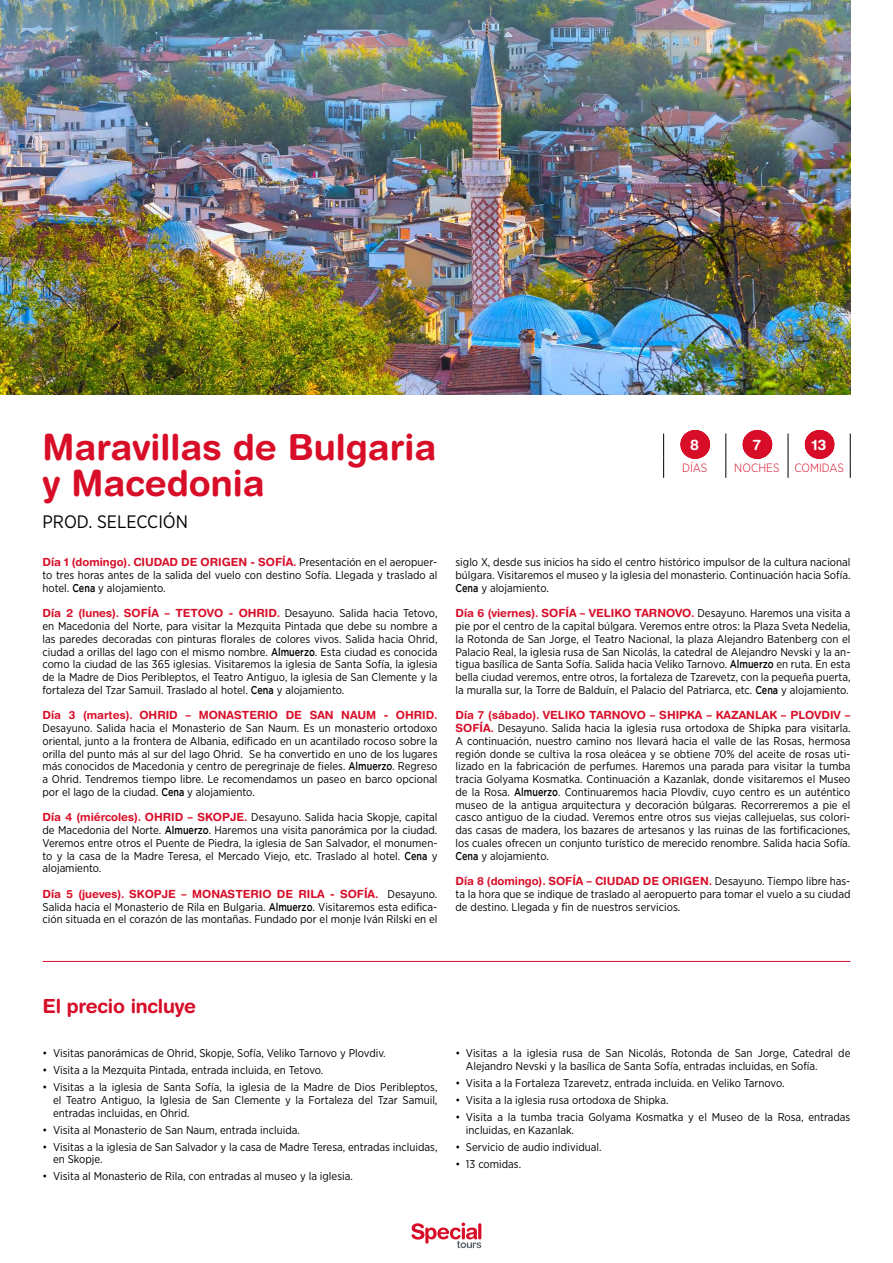
<style>
.page{position:relative;width:893px;height:1263px;background:#fff}
.page>*{position:absolute;margin:0;border:0;box-sizing:border-box;transform-origin:0 0}
.t1{font:700 36px/36px "Helvetica Rounded LT Std";color:#d80e28}
.t2{font:700 19.5px "Helvetica Rounded LT Std";letter-spacing:-.01em;color:#d80e28}
.t3{font:18px "Gotham Narrow";color:#000}
.t4{font:700 14.55px "Helvetica Rounded LT Std";color:#fff}
.t5{font:300 12px "Gotham Narrow";color:#d80e28}
.t6{font:11.25px/12.8px "Gotham Narrow";color:#000;text-align:justify}
.t7{font:700 11.25px "Helvetica Rounded LT Std";color:#d80e28}
.s1{font-family:"Gotham Narrow";font-weight:400;color:#000}
.s2{font-family:"Gotham";font-weight:500}
.s3{font-family:"Helvetica Rounded LT Std";font-weight:700;color:#d80e28}
</style>
<div class="page">
<svg style="left:663px;top:434px;width:1px;height:44px"></svg>
<svg style="left:726px;top:434px;width:1px;height:44px"></svg>
<svg style="left:788px;top:434px;width:1px;height:44px"></svg>
<svg style="left:850px;top:434px;width:1px;height:44px"></svg>
<svg style="left:694px;top:430px;width:2px;height:29px"></svg>
<svg style="left:757px;top:430px;width:1px;height:29px"></svg>
<svg style="left:819px;top:430px;width:1px;height:29px"></svg>
<hr style="left:43px;top:961px;width:807px;height:1px;background:#d80e28">
<svg style="left:412px;top:1222px;width:69px;height:26px"></svg>
<img style="left:0;top:0;width:850px;height:394px">
<h1 class="t1" style="left:43px;top:428px;width:396px">Maravillas de Bulgaria y Macedonia</h1>
<h3 class="t3" style="left:43px;top:511px;width:147px">PROD. SELECCIÓN</h3>
<p class="t7" style="left:43px;top:555px;width:396px">Día 1 (domingo). CIUDAD DE ORIGEN - SOFÍA. <span class="s1">Presentación en el aeropuer-</span></p>
<p class="t6" style="left:43px;top:568px;width:396px">to tres horas antes de la salida del vuelo con destino Sofía. Llegada y traslado al hotel. <span class="s2">Cena</span> y alojamiento.</p>
<p class="t7" style="left:43px;top:606px;width:396px">Día 2 (lunes). SOFÍA – TETOVO - OHRID. <span class="s1">Desayuno. Salida hacia Tetovo,</span></p>
<p class="t6" style="left:43px;top:619px;width:396px">en Macedonia del Norte, para visitar la Mezquita Pintada que debe su nombre a las paredes decoradas con pinturas florales de colores vivos. Salida hacia Ohrid, ciudad a orillas del lago con el mismo nombre. <span class="s2">Almuerzo</span>. Esta ciudad es conocida como la ciudad de las 365 iglesias. Visitaremos la iglesia de Santa Sofía, la iglesia de la Madre de Dios Peribleptos, el Teatro Antiguo, la iglesia de San Clemente y la fortaleza del Tzar Samuil. Traslado al hotel. <span class="s2">Cena</span> y alojamiento.</p>
<p class="t7" style="left:43px;top:708px;width:396px">Día 3 (martes). OHRID – MONASTERIO DE SAN NAUM - OHRID.</p>
<p class="t6" style="left:43px;top:721px;width:396px">Desayuno. Salida hacia el Monasterio de San Naum. Es un monasterio ortodoxo oriental, junto a la frontera de Albania, edificado en un acantilado rocoso sobre la orilla del punto más al sur del lago Ohrid. Se ha convertido en uno de los lugares más conocidos de Macedonia y centro de peregrinaje de fieles. <span class="s2">Almuerzo</span>. Regreso a Ohrid. Tendremos tiempo libre. Le recomendamos un paseo en barco opcional por el lago de la ciudad. <span class="s2">Cena</span> y alojamiento.</p>
<p class="t6" style="left:43px;top:811px;width:396px"><span class="s3">Día 4 (miércoles). OHRID – SKOPJE.</span> Desayuno. Salida hacia Skopje, capital de Macedonia del Norte. <span class="s2">Almuerzo</span>. Haremos una visita panorámica por la ciudad.<br>Veremos entre otros el Puente de Piedra, la iglesia de San Salvador, el monumen&shy;to y la casa de la Madre Teresa, el Mercado Viejo, etc. Traslado al hotel. <span class="s2">Cena</span> y alojamiento.</p>
<p class="t7" style="left:43px;top:887px;width:396px">Día 5 (jueves). SKOPJE – MONASTERIO DE RILA - SOFÍA. <span class="s1">Desayuno.</span></p>
<p class="t6" style="left:43px;top:900px;width:396px">Salida hacia el Monasterio de Rila en Bulgaria. <span class="s2">Almuerzo</span>. Visitaremos esta edifica&shy;ción situada en el corazón de las montañas. Fundado por el monje Iván Rilski en el</p>
<p class="t4" style="left:690px;top:436px;width:10px">8</p>
<p class="t4" style="left:753px;top:436px;width:10px">7</p>
<p class="t4" style="left:812px;top:436px;width:16px">13</p>
<p class="t5" style="left:682px;top:460px;width:27px">DÍAS</p>
<p class="t5" style="left:734px;top:460px;width:111px">NOCHES COMIDAS</p>
<p class="t6" style="left:455px;top:556px;width:396px">siglo X, desde sus inicios ha sido el centro histórico impulsor de la cultura nacional búlgara. Visitaremos el museo y la iglesia del monasterio. Continuación hacia Sofía.<br><span class="s2">Cena</span> y alojamiento.</p>
<p class="t7" style="left:455px;top:606px;width:396px">Día 6 (viernes). SOFÍA – VELIKO TARNOVO. <span class="s1">Desayuno. Haremos una visita a</span></p>
<p class="t6" style="left:455px;top:619px;width:397px">pie por el centro de la capital búlgara. Veremos entre otros: la Plaza Sveta Nedelia, la Rotonda de San Jorge, el Teatro Nacional, la plaza Alejandro Batenberg con el Palacio Real, la iglesia rusa de San Nicolás, la catedral de Alejandro Nevski y la an&shy;tigua basílica de Santa Sofía. Salida hacia Veliko Tarnovo. <span class="s2">Almuerzo</span> en ruta. En esta bella ciudad veremos, entre otros, la fortaleza de Tzarevetz, con la pequeña puerta, la muralla sur, la Torre de Balduín, el Palacio del Patriarca, etc. <span class="s2">Cena</span> y alojamiento.</p>
<p class="t7" style="left:455px;top:708px;width:396px">Día 7 (sábado). VELIKO TARNOVO – SHIPKA – KAZANLAK – PLOVDIV –</p>
<p class="t6" style="left:455px;top:721px;width:396px"><span class="s3">SOFÍA.</span> Desayuno. Salida hacia la iglesia rusa ortodoxa de Shipka para visitarla.<br>A continuación, nuestro camino nos llevará hacia el valle de las Rosas, hermosa región donde se cultiva la rosa oleácea y se obtiene 70% del aceite de rosas uti&shy;lizado en la fabricación de perfumes. Haremos una parada para visitar la tumba tracia Golyama Kosmatka. Continuación a Kazanlak, donde visitaremos el Museo de la Rosa. <span class="s2">Almuerzo</span>. Continuaremos hacia Plovdiv, cuyo centro es un auténtico museo de la antigua arquitectura y decoración búlgaras. Recorreremos a pie el casco antiguo de la ciudad. Veremos entre otros sus viejas callejuelas, sus colori&shy;das casas de madera, los bazares de artesanos y las ruinas de las fortificaciones, los cuales ofrecen un conjunto turístico de merecido renombre. Salida hacia Sofía.<br><span class="s2">Cena</span> y alojamiento.</p>
<p class="t7" style="left:455px;top:874px;width:396px">Día 8 (domingo). SOFÍA – CIUDAD DE ORIGEN. <span class="s1">Desayuno. Tiempo libre has-</span></p>
<p class="t6" style="left:455px;top:887px;width:396px">ta la hora que se indique de traslado al aeropuerto para tomar el vuelo a su ciudad de destino. Llegada y fin de nuestros servicios.</p>
<h2 class="t2" style="left:43px;top:994px;width:155px">El precio incluye</h2>
<p class="t6" style="left:43px;top:1046px;width:345px">• Visitas panorámicas de Ohrid, Skopje, Sofía, Veliko Tarnovo y Plovdiv.</p>
<p class="t6" style="left:43px;top:1063px;width:282px">• Visita a la Mezquita Pintada, entrada incluida, en Tetovo.</p>
<p class="t6" style="left:53px;top:1080px;width:386px;text-indent:-10px">• Visitas a la iglesia de Santa Sofía, la iglesia de la Madre de Dios Peribleptos, el Teatro Antiguo, la Iglesia de San Clemente y la Fortaleza del Tzar Samuil, entradas incluidas, en Ohrid.</p>
<p class="t6" style="left:43px;top:1123px;width:259px">• Visita al Monasterio de San Naum, entrada incluida.</p>
<p class="t6" style="left:53px;top:1140px;width:386px;text-indent:-10px">• Visitas a la iglesia de San Salvador y la casa de Madre Teresa, entradas incluidas, en Skopje.</p>
<p class="t6" style="left:43px;top:1170px;width:312px">• Visita al Monasterio de Rila, con entradas al museo y la iglesia.</p>
<p class="t6" style="left:466px;top:1046px;width:386px;text-indent:-10px">• Visitas a la iglesia rusa de San Nicolás, Rotonda de San Jorge, Catedral de<br>Alejandro Nevski y la basílica de Santa Sofía, entradas incluidas, en Sofía.</p>
<p class="t6" style="left:455px;top:1076px;width:331px">• Visita a la Fortaleza Tzarevetz, entrada incluida. en Veliko Tarnovo.</p>
<p class="t6" style="left:455px;top:1093px;width:215px">• Visita a la iglesia rusa ortodoxa de Shipka.</p>
<p class="t6" style="left:466px;top:1110px;width:386px;text-indent:-10px">• Visita a la tumba tracia Golyama Kosmatka y el Museo de la Rosa, entradas incluidas, en Kazanlak.</p>
<p class="t6" style="left:455px;top:1140px;width:148px">• Servicio de audio individual.</p>
<p class="t6" style="left:455px;top:1157px;width:67px">• 13 comidas.</p>
</div>
